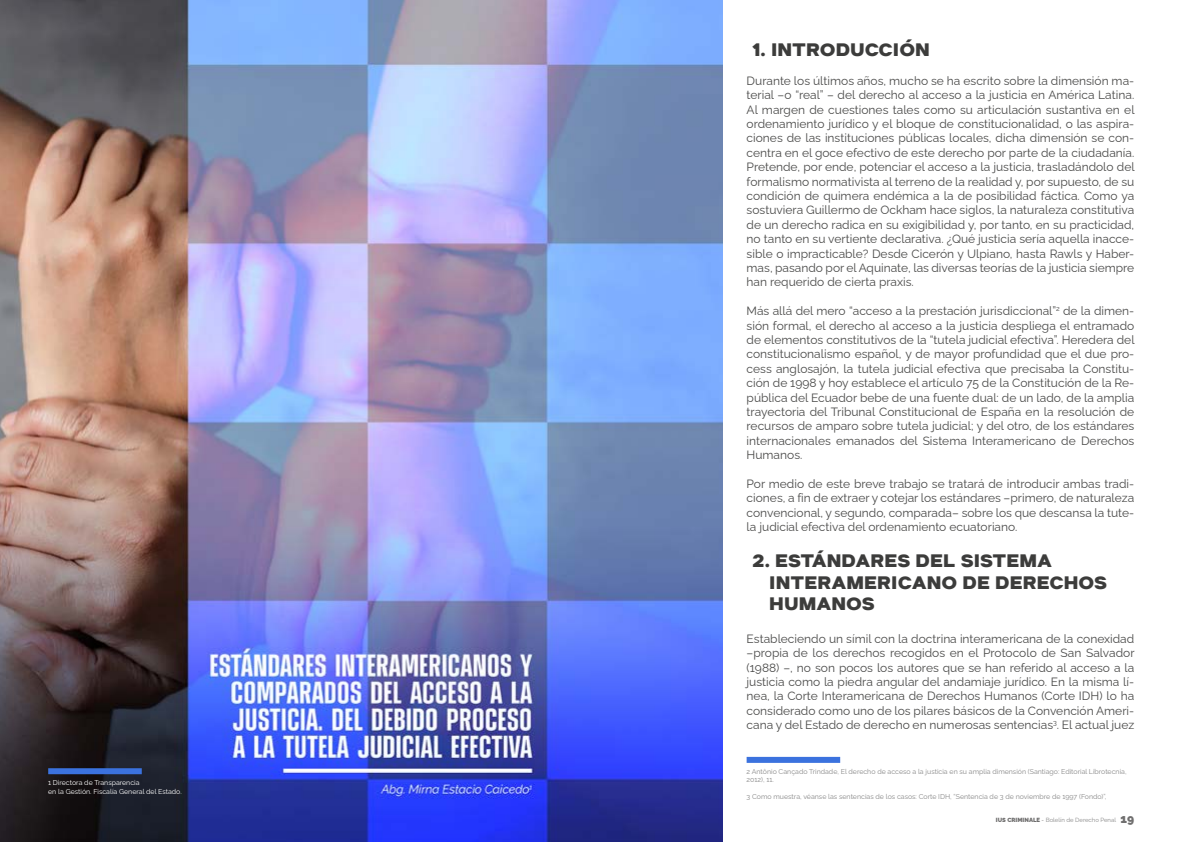
<style>
.page{position:relative;width:1191px;height:842px;background:#fff}
.page>*{position:absolute;margin:0;border:0;box-sizing:border-box;transform-origin:0 0}
.t1{font:800 18px/21.6px "Suprema";color:#3c3c3b}
.t2{font:12px/14.4px "Raleway";color:#4a4a49;text-align:justify}
.t3{font:7px/8.4px "Raleway";color:#878787}
.t4{font:7px/8.4px "Raleway";color:#fff}
.t5{font:6px "Raleway";color:#878787}
.s1{font-weight:900;color:#706f6f}
.s2{color:#706f6f}
.s3{font-weight:900;font-size:12px;color:#706f6f}
</style>
<div class="page">
<img style="left:0;top:0;width:722px;height:842px">
<div style="left:48px;top:768px;width:94px;height:6px;background:#3b72de"></div>
<div style="left:746px;top:757px;width:94px;height:6px;background:#3b72de"></div>
<p class="t4" style="left:48px;top:778px;width:135px">1 Directora de Transparencia<br>en la Gestión. Fiscalía General del Estado.</p>
<h1 class="t1" style="left:752px;top:39px;width:179px">1. INTRODUCCIÓN</h1>
<p class="t2" style="left:746px;top:72px;width:389px">Durante los últimos años, mucho se ha escrito sobre la dimensión ma&shy;terial –o “real” – del derecho al acceso a la justicia en América Latina.<br>Al margen de cuestiones tales como su articulación sustantiva en el ordenamiento jurídico y el bloque de constitucionalidad, o las aspira&shy;ciones de las instituciones públicas locales, dicha dimensión se con&shy;centra en el goce efectivo de este derecho por parte de la ciudadanía.<br>Pretende, por ende, potenciar el acceso a la justicia, trasladándolo del formalismo normativista al terreno de la realidad y, por supuesto, de su condición de quimera endémica a la de posibilidad fáctica. Como ya sostuviera Guillermo de Ockham hace siglos, la naturaleza constitutiva de un derecho radica en su exigibilidad y, por tanto, en su practicidad, no tanto en su vertiente declarativa. ¿Qué justicia sería aquella inacce&shy;sible o impracticable? Desde Cicerón y Ulpiano, hasta Rawls y Haber&shy;mas, pasando por el Aquinate, las diversas teorías de la justicia siempre han requerido de cierta praxis.</p>
<p class="t2" style="left:746px;top:302px;width:389px">Más allá del mero “acceso a la prestación jurisdiccional”<sup>2</sup> de la dimen&shy;sión formal, el derecho al acceso a la justicia despliega el entramado de elementos constitutivos de la “tutela judicial efectiva”. Heredera del constitucionalismo español, y de mayor profundidad que el due pro&shy;cess anglosajón, la tutela judicial efectiva que precisaba la Constitu&shy;ción de 1998 y hoy establece el artículo 75 de la Constitución de la Re&shy;pública del Ecuador bebe de una fuente dual: de un lado, de la amplia trayectoria del Tribunal Constitucional de España en la resolución de recursos de amparo sobre tutela judicial; y del otro, de los estándares internacionales emanados del Sistema Interamericano de Derechos Humanos.</p>
<p class="t2" style="left:746px;top:475px;width:389px">Por medio de este breve trabajo se tratará de introducir ambas tradi&shy;ciones, a fin de extraer y cotejar los estándares –primero, de naturaleza convencional, y segundo, comparada– sobre los que descansa la tute&shy;la judicial efectiva del ordenamiento ecuatoriano.</p>
<h1 class="t1" style="left:769px;top:550px;width:339px;text-indent:-17px">2. ESTÁNDARES DEL SISTEMA<br>INTERAMERICANO DE DERECHOS<br>HUMANOS</h1>
<p class="t2" style="left:746px;top:630px;width:389px">Estableciendo un símil con la doctrina interamericana de la conexidad –propia de los derechos recogidos en el Protocolo de San Salvador (1988) –, no son pocos los autores que se han referido al acceso a la justicia como la piedra angular del andamiaje jurídico. En la misma lí&shy;nea, la Corte Interamericana de Derechos Humanos (Corte IDH) lo ha considerado como uno de los pilares básicos de la Convención Ameri&shy;cana y del Estado de derecho en numerosas sentencias<sup>3</sup>. El actual juez</p>
<p class="t3" style="left:746px;top:767px;width:381px">2 Antônio Cançado Trindade, El derecho de acceso a la justicia en su amplia dimensión (Santiago: Editorial Librotecnia,<br>2012), 11.</p>
<p class="t3" style="left:746px;top:792px;width:361px">3 Como muestra, véanse las sentencias de los casos: Corte IDH, “Sentencia de 3 de noviembre de 1997 (Fondo)”,</p>
<p class="t5" style="left:996px;top:815px;width:140px"><span class="s1">IUS CRIMINALE</span> <span class="s2">-</span> Bolelín de Derecho Penal <span class="s3">19</span></p>
</div>
